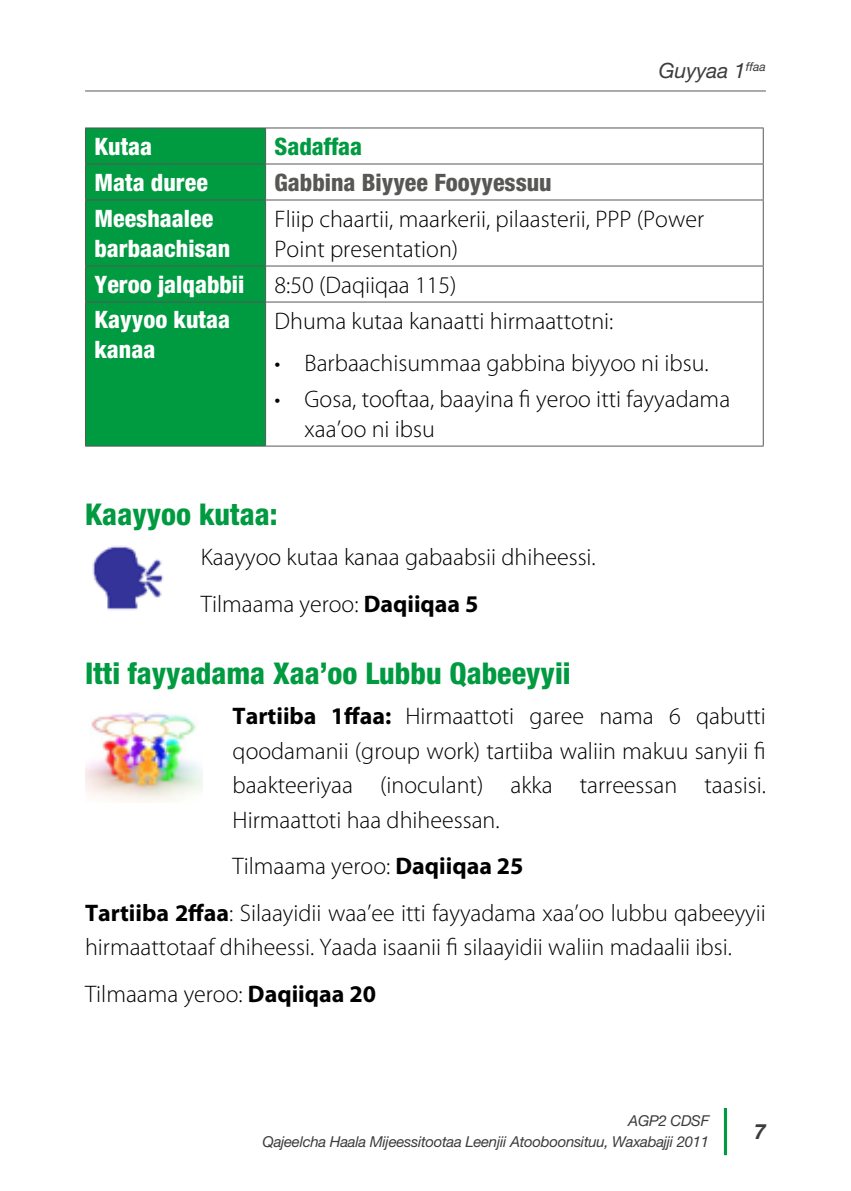
<style>
.page{position:relative;width:851px;height:1191px;background:#fff}
.page>*{position:absolute;margin:0;border:0;box-sizing:border-box;transform-origin:0 0}
.t1{font:800 condensed 30px "Helvetica Neue LT Std";color:#009a40}
.t2{font:300 24px/46.5px "Myriad Pro";color:#000}
.t3{font:800 condensed 24px/30px "Helvetica Neue LT Std";color:#fff}
.t4{font:800 condensed 24px "Helvetica Neue LT Std";color:#575756}
.t5{font:800 condensed 24px "Helvetica Neue LT Std";color:#009a40}
.t6{font:italic 21px "Helvetica Neue LT Std";color:#3c3c3b}
.t7{font:italic 700 21px "Helvetica Neue LT Std";color:#3c3c3b}
.t8{font:italic 15px/21px "Helvetica Neue LT Std";letter-spacing:-.02em;color:#3c3c3b;text-align:right}
.s1{font-weight:700}
</style>
<div class="page">
<svg style="left:723px;top:1108px;width:4px;height:47px"></svg>
<hr style="left:85px;top:90px;width:680px;height:1px;background:#575756">
<div style="left:86px;top:128px;width:179px;height:317px;background:#009a40"></div>
<hr style="left:85px;top:163px;width:180px;height:1px;background:#575756">
<hr style="left:85px;top:199px;width:180px;height:1px;background:#575756">
<hr style="left:85px;top:265px;width:180px;height:1px;background:#575756">
<hr style="left:85px;top:301px;width:180px;height:1px;background:#575756">
<hr style="left:265px;top:163px;width:498px;height:1px;background:#575756">
<hr style="left:265px;top:199px;width:498px;height:1px;background:#575756">
<hr style="left:265px;top:265px;width:498px;height:1px;background:#575756">
<hr style="left:265px;top:301px;width:498px;height:1px;background:#575756">
<hr style="left:265px;top:127px;width:498px;height:1px;background:#575756">
<hr style="left:762px;top:128px;width:1px;height:36px;background:#575756">
<hr style="left:762px;top:164px;width:1px;height:36px;background:#575756">
<hr style="left:762px;top:200px;width:1px;height:66px;background:#575756">
<hr style="left:762px;top:266px;width:1px;height:36px;background:#575756">
<hr style="left:762px;top:302px;width:1px;height:144px;background:#575756">
<hr style="left:265px;top:445px;width:498px;height:1px;background:#575756">
<hr style="left:85px;top:127px;width:180px;height:1px;background:#575756">
<hr style="left:85px;top:128px;width:1px;height:36px;background:#575756">
<hr style="left:265px;top:128px;width:1px;height:36px;background:#575756">
<hr style="left:85px;top:164px;width:1px;height:36px;background:#575756">
<hr style="left:265px;top:164px;width:1px;height:36px;background:#575756">
<hr style="left:85px;top:200px;width:1px;height:66px;background:#575756">
<hr style="left:265px;top:200px;width:1px;height:66px;background:#575756">
<hr style="left:85px;top:266px;width:1px;height:36px;background:#575756">
<hr style="left:265px;top:266px;width:1px;height:36px;background:#575756">
<hr style="left:85px;top:302px;width:1px;height:144px;background:#575756">
<hr style="left:265px;top:302px;width:1px;height:144px;background:#575756">
<hr style="left:85px;top:445px;width:180px;height:1px;background:#575756">
<img style="left:92px;top:546px;width:72px;height:64px">
<img style="left:85px;top:712px;width:117px;height:90px">
<p class="t6" style="left:658px;top:57px;width:109px">Guyyaa 1<sup>ffaa</sup></p>
<p class="t3" style="left:94px;top:131px;width:59px">Kutaa</p>
<p class="t5" style="left:274px;top:131px;width:89px">Sadaffaa</p>
<p class="t3" style="left:94px;top:167px;width:115px">Mata duree</p>
<p class="t4" style="left:274px;top:167px;width:278px">Gabbina Biyyee Fooyyessuu</p>
<p class="t3" style="left:94px;top:203px;width:137px">Meeshaalee barbaachisan</p>
<p class="t2" style="left:274px;top:204px;width:431px;line-height:30px">Fliip chaartii, maarkerii, pilaasterii, PPP (Power<br>Point presentation)</p>
<p class="t3" style="left:94px;top:269px;width:151px">Yeroo jalqabbii</p>
<p class="t2" style="left:274px;top:261px;width:183px">8:50 (Daqiiqaa 115)</p>
<p class="t3" style="left:94px;top:304px;width:137px">Kayyoo kutaa kanaa</p>
<p class="t2" style="left:274px;top:297px;width:340px">Dhuma kutaa kanaatti hirmaattotni:</p>
<p class="t2" style="left:274px;top:339px;width:435px">• Barbaachisummaa gabbina biyyoo ni ibsu.</p>
<p class="t2" style="left:304px;top:384px;width:427px;line-height:30px;text-indent:-30px">• Gosa, tooftaa, baayina fi yeroo itti fayyadama xaa’oo ni ibsu</p>
<p class="t1" style="left:85px;top:495px;width:194px">Kaayyoo kutaa:</p>
<p class="t2" style="left:201px;top:533px;width:396px">Kaayyoo kutaa kanaa gabaabsii dhiheessi.<br>Tilmaama yeroo: <span class="s1">Daqiiqaa 5</span></p>
<p class="t1" style="left:85px;top:654px;width:487px">Itti fayyadama Xaa’oo Lubbu Qabeeyyii</p>
<p class="t2" style="left:232px;top:698px;width:534px;line-height:34.5px;text-align:justify"><span class="s1">Tartiiba 1ffaa:</span> Hirmaattoti garee nama 6 qabutti qoodamanii (group work) tartiiba waliin makuu sanyii fi baakteeriyaa (inoculant) akka tarreessan taasisi.<br>Hirmaattoti haa dhiheessan.</p>
<p class="t2" style="left:85px;top:842px;width:682px;text-indent:147px">Tilmaama yeroo: <span class="s1">Daqiiqaa 25<br>Tartiiba 2ffaa</span>: Silaayidii waa’ee itti fayyadama xaa’oo lubbu qabeeyyii</p>
<p class="t2" style="left:85px;top:923px;width:648px">hirmaattotaaf dhiheessi. Yaada isaanii fi silaayidii waliin madaalii ibsi.<br>Tilmaama yeroo: <span class="s1">Daqiiqaa 20</span></p>
<p class="t8" style="left:262px;top:1110px;width:448px">AGP2 CDSF<br>Qajeelcha Haala Mijeessitootaa Leenjii Atooboonsituu, Waxabajji 2011</p>
<p class="t7" style="left:754px;top:1118px;width:13px">7</p>
</div>
